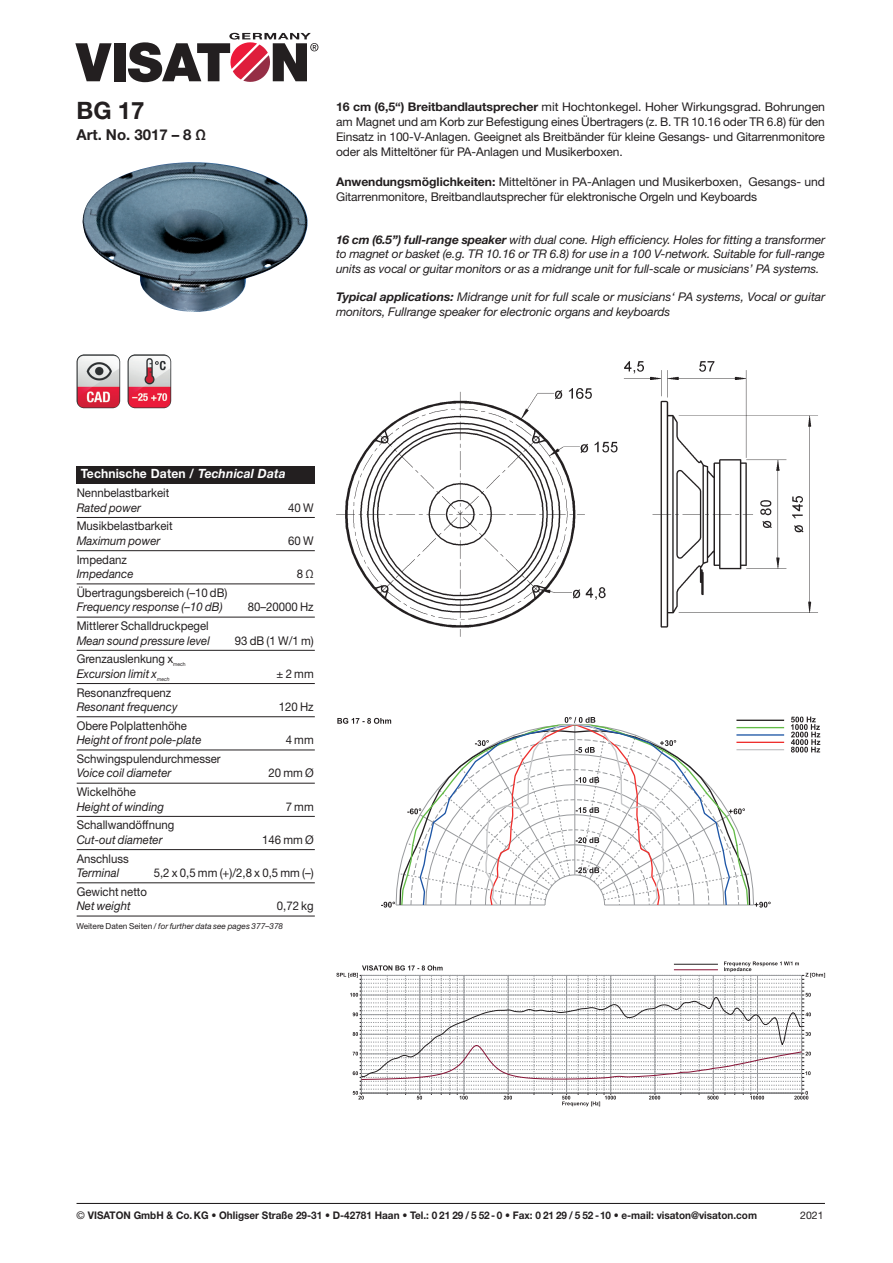
<style>
.page{position:relative;width:893px;height:1263px;background:#fff}
.page>*{position:absolute;margin:0;border:0;box-sizing:border-box;transform-origin:0 0}
.t1{font:700 24px "Helvetica Neue LT Std";color:#231f20}
.t2{font:700 15px "Helvetica Neue LT Std";color:#231f20}
.t3{font:700 12.75px "Helvetica Neue LT Std";letter-spacing:.01em;color:#fff;scale:.95 1}
.t4{font:12px/15px "Helvetica Neue LT Std";color:#231f20;text-align:justify}
.t5{font:italic 12px/14.4px "Helvetica Neue LT Std";color:#231f20;text-align:justify}
.t6{font:12px "Helvetica Neue LT Std";color:#231f20;scale:.95 1}
.t7{font:italic 12px "Helvetica Neue LT Std";color:#231f20;scale:.95 1}
.t8{font:700 10.5px "Helvetica Neue LT Std";color:#231f20;scale:.95 1}
.t9{font:10.5px "Helvetica Neue LT Std";color:#231f20}
.t10{font:italic 8.25px "Helvetica Neue LT Std";color:#231f20}
.t11{font:5.25px "Helvetica Neue LT Std";color:#231f20;scale:.95 1}
.t12{font:italic 5.25px "Helvetica Neue LT Std";color:#231f20;scale:.95 1}
.s1{font-weight:700}
.s2{font-style:italic}
.s3{font-style:normal}
.s4{font-weight:400}
</style>
<div class="page">
<svg style="left:75px;top:43px;width:37px;height:38px"></svg>
<div style="left:114px;top:43px;width:11px;height:38px;background:#231f20"></div>
<svg style="left:128px;top:33px;width:190px;height:50px"></svg>
<hr style="left:77px;top:1203px;width:748px;height:1px;background:#231f20">
<img style="left:77px;top:354px;width:43px;height:54px">
<img style="left:128px;top:354px;width:43px;height:54px">
<img style="left:336px;top:362px;width:482px;height:275px">
<svg style="left:337px;top:716px;width:483px;height:192px"></svg>
<svg style="left:336px;top:961px;width:489px;height:145px"></svg>
<img style="left:83px;top:162px;width:225px;height:150px">
<div style="left:77px;top:466px;width:238px;height:17px;background:#231f20"></div>
<hr style="left:77px;top:517px;width:238px;height:1px;background:#231f20">
<hr style="left:77px;top:550px;width:238px;height:1px;background:#231f20">
<hr style="left:77px;top:584px;width:238px;height:1px;background:#231f20">
<hr style="left:77px;top:617px;width:238px;height:1px;background:#231f20">
<hr style="left:77px;top:650px;width:238px;height:1px;background:#231f20">
<hr style="left:77px;top:683px;width:238px;height:1px;background:#231f20">
<hr style="left:77px;top:716px;width:238px;height:1px;background:#231f20">
<hr style="left:77px;top:750px;width:238px;height:1px;background:#231f20">
<hr style="left:77px;top:783px;width:238px;height:1px;background:#231f20">
<hr style="left:77px;top:816px;width:238px;height:1px;background:#231f20">
<hr style="left:77px;top:849px;width:238px;height:1px;background:#231f20">
<hr style="left:77px;top:882px;width:238px;height:1px;background:#231f20">
<hr style="left:77px;top:916px;width:238px;height:1px;background:#231f20">
<h1 class="t1" style="left:76px;top:96px;width:70px">BG 17</h1>
<p class="t2" style="left:76px;top:126px;width:131px">Art. No. 3017 – 8 Ω</p>
<p class="t4" style="left:336px;top:99px;width:490px"><span class="s1">16 cm (6,5“) Breitbandlautsprecher</span> mit Hochtonkegel. Hoher Wirkungsgrad. Bohrungen am Magnet und am Korb zur Befestigung eines Übertragers (z. B. TR 10.16 oder TR 6.8) für den Einsatz in 100-V-Anlagen. Geeignet als Breitbänder für kleine Gesangs- und Gitarrenmonitore oder als Mitteltöner für PA-Anlagen und Musikerboxen.</p>
<p class="t4" style="left:336px;top:174px;width:490px"><span class="s1">Anwendungsmöglichkeiten:</span> Mitteltöner in PA-Anlagen und Musikerboxen, Gesangs- und<br>Gitarrenmonitore, Breitbandlautsprecher für elektronische Orgeln und Keyboards</p>
<p class="t5" style="left:336px;top:232px;width:490px"><span class="s1">16 cm (6.5”) full-range speaker</span> with dual cone. High efficiency. Holes for fitting a transformer to magnet or basket (e.g. TR 10.16 or TR 6.8) for use in a 100 V-network. Suitable for full-range units as vocal or guitar monitors or as a midrange unit for full-scale or musicians’ PA systems.</p>
<p class="t5" style="left:336px;top:290px;width:491px"><span class="s1">Typical applications:</span> Midrange unit for full scale or musicians‘ PA systems, Vocal or guitar monitors, Fullrange speaker for electronic organs and keyboards</p>
<p class="t3" style="left:81px;top:466px;width:217px">Technische Daten / <span class="s2">Technical Data</span></p>
<p class="t6" style="left:77px;top:486px;width:99px">Nennbelastbarkeit</p>
<p class="t7" style="left:77px;top:500px;width:69px">Rated power</p>
<p class="t6" style="left:288px;top:500px;width:28px">40 W</p>
<p class="t6" style="left:77px;top:519px;width:103px">Musikbelastbarkeit</p>
<p class="t7" style="left:77px;top:533px;width:90px">Maximum power</p>
<p class="t6" style="left:288px;top:533px;width:28px">60 W</p>
<p class="t6" style="left:77px;top:552px;width:54px">Impedanz</p>
<p class="t7" style="left:77px;top:567px;width:61px">Impedance</p>
<p class="t6" style="left:297px;top:567px;width:19px">8 Ω</p>
<p class="t6" style="left:77px;top:585px;width:160px">Übertragungsbereich (–10 dB)</p>
<p class="t7" style="left:77px;top:600px;width:155px">Frequency response (–10 dB)</p>
<p class="t6" style="left:248px;top:600px;width:71px">80–20000 Hz</p>
<p class="t6" style="left:77px;top:619px;width:141px">Mittlerer Schalldruckpegel</p>
<p class="t7" style="left:77px;top:633px;width:142px">Mean sound pressure level</p>
<p class="t6" style="left:235px;top:633px;width:84px">93 dB (1 W/1 m)</p>
<p class="t6" style="left:77px;top:652px;width:103px">Grenzauslenkung x</p>
<p class="t11" style="left:173px;top:661px;width:15px">mech</p>
<p class="t7" style="left:77px;top:666px;width:86px">Excursion limit x</p>
<p class="t12" style="left:157px;top:676px;width:15px">mech</p>
<p class="t6" style="left:277px;top:666px;width:41px">± 2 mm</p>
<p class="t6" style="left:77px;top:685px;width:101px">Resonanzfrequenz</p>
<p class="t7" style="left:77px;top:699px;width:108px">Resonant frequency</p>
<p class="t6" style="left:279px;top:699px;width:38px">120 Hz</p>
<p class="t6" style="left:77px;top:718px;width:118px">Obere Polplattenhöhe</p>
<p class="t7" style="left:77px;top:733px;width:133px">Height of front pole-plate</p>
<p class="t6" style="left:286px;top:733px;width:31px">4 mm</p>
<p class="t6" style="left:77px;top:751px;width:153px">Schwingspulendurchmesser</p>
<p class="t7" style="left:77px;top:766px;width:101px">Voice coil diameter</p>
<p class="t6" style="left:268px;top:766px;width:49px">20 mm Ø</p>
<p class="t6" style="left:77px;top:785px;width:64px">Wickelhöhe</p>
<p class="t7" style="left:77px;top:799px;width:94px">Height of winding</p>
<p class="t6" style="left:286px;top:799px;width:31px">7 mm</p>
<p class="t6" style="left:77px;top:818px;width:104px">Schallwandöffnung</p>
<p class="t7" style="left:77px;top:832px;width:92px">Cut-out diameter</p>
<p class="t6" style="left:262px;top:832px;width:56px">146 mm Ø</p>
<p class="t6" style="left:77px;top:851px;width:56px">Anschluss</p>
<p class="t7" style="left:77px;top:865px;width:46px">Terminal</p>
<p class="t6" style="left:154px;top:865px;width:170px">5,2 x 0,5 mm (+)/2,8 x 0,5 mm (–)</p>
<p class="t6" style="left:77px;top:884px;width:76px">Gewicht netto</p>
<p class="t7" style="left:77px;top:899px;width:58px">Net weight</p>
<p class="t6" style="left:277px;top:899px;width:40px">0,72 kg</p>
<p class="t10" style="left:77px;top:921px;width:208px"><span class="s3">Weitere Daten Seiten /</span> for further data see pages 377–378</p>
<p class="t8" style="left:77px;top:1209px;width:718px"><span class="s4">©</span> VISATON GmbH &amp; Co. KG • Ohligser Straße 29-31 • D-42781 Haan • Tel.: 0 21 29 / 5 52- 0 • Fax: 0 21 29 / 5 52 -10 • e-mail: visaton@visaton.com</p>
<p class="t9" style="left:800px;top:1209px;width:25px">2021</p>
</div>
